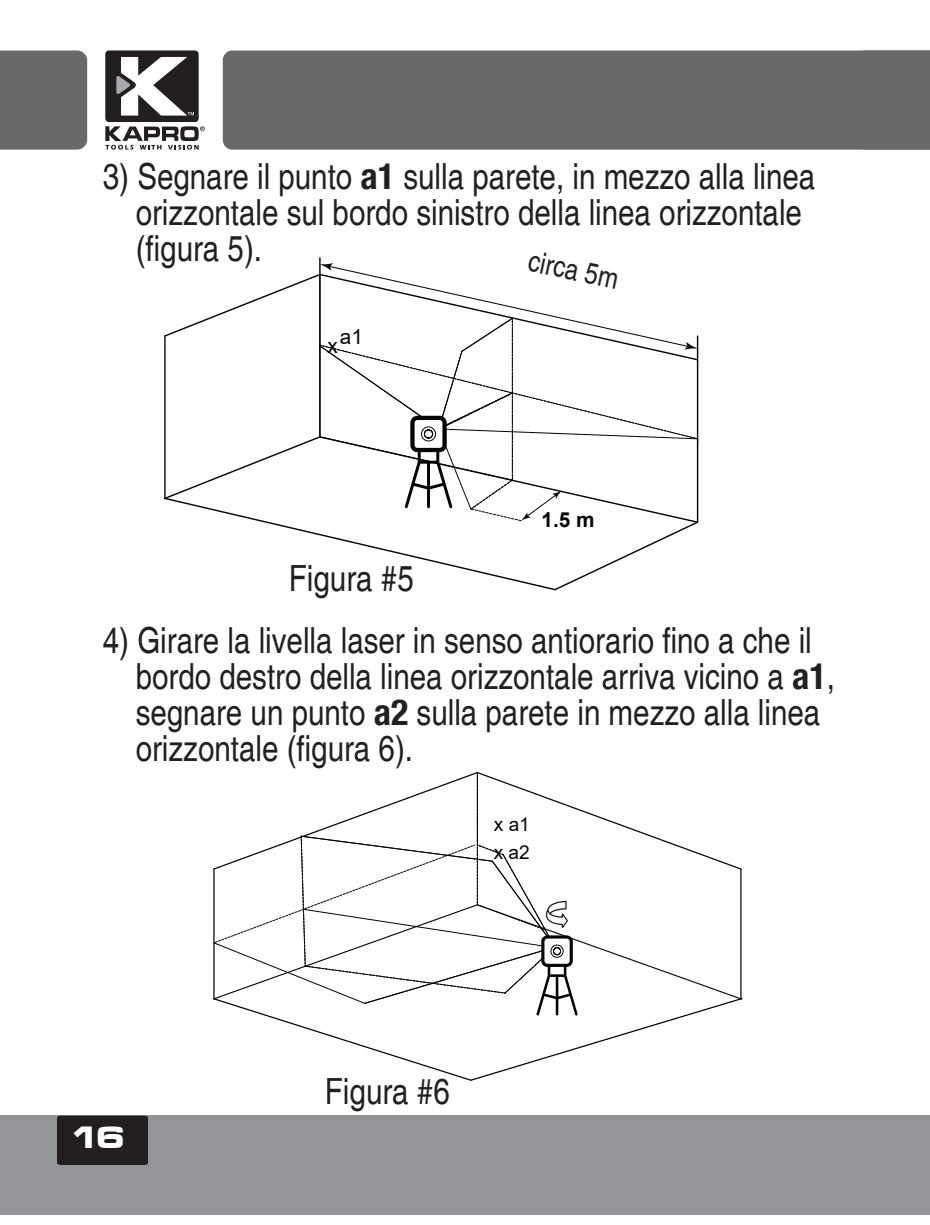
<style>
.page{position:relative;width:930px;height:1225px;background:#fff}
.page>*{position:absolute;margin:0;border:0;box-sizing:border-box;transform-origin:0 0}
.t1{font:condensed 36px/36px "Helvetica";color:#231f20}
.t2{font:32px "Microgramma D Bold Exte";color:#fff}
.t3{font:condensed 29.6px "Helvetica";color:#231f20}
.t4{font:700 20.8px "Arial";color:#040503}
.t5{font:20.8px "Arial";color:#040503}
.t6{font:19.2px/27.6px "Arial";color:#040503}
.s1{font-family:"Helvetica Neue";font-weight:700}
</style>
<div class="page">
<div style="left:0;top:1115px;width:930px;height:99px;background:#939598"></div>
<div style="left:57px;top:1115px;width:91px;height:50px;background:#231f20;border-radius:3px"></div>
<div style="left:105px;top:50px;width:94px;height:72px;background:#231f20;border-radius:4px"></div>
<svg style="left:105px;top:126px;width:100px;height:24px"></svg>
<svg style="left:116px;top:57px;width:78px;height:58px"></svg>
<div style="left:0;top:50px;width:87px;height:100px;background:#69696c"></div>
<div style="left:223px;top:50px;width:628px;height:100px;background:#69696c"></div>
<div style="left:851px;top:50px;width:79px;height:100px;background:#69696c"></div>
<svg style="left:164px;top:257px;width:535px;height:334px"></svg>
<svg style="left:213px;top:772px;width:529px;height:309px"></svg>
<p class="t1" style="left:136px;top:159px;width:681px;text-indent:-33px">3) Segnare il punto <span class="s1">a1</span> sulla parete, in mezzo alla linea orizzontale sul bordo sinistro della linea orizzontale (figura 5).</p>
<p class="t3" style="left:532px;top:243px;width:93px;rotate:12deg">circa 5m</p>
<p class="t5" style="left:340px;top:322px;width:25px">a1</p>
<p class="t5" style="left:327px;top:331px;width:12px">x</p>
<p class="t1" style="left:289px;top:560px;width:126px">Figura #5</p>
<p class="t4" style="left:541px;top:505px;width:55px">1.5 m</p>
<p class="t1" style="left:136px;top:623px;width:701px;text-indent:-33px">4) Girare la livella laser in senso antiorario fino a che il bordo destro della linea orizzontale arriva vicino a <span class="s1">a1</span>, segnare un punto <span class="s1">a2</span> sulla parete in mezzo alla linea orizzontale (figura 6).</p>
<p class="t2" style="left:71px;top:1116px;width:56px">16</p>
<p class="t6" style="left:494px;top:810px;width:38px">x a1 x a2</p>
<p class="t1" style="left:325px;top:1073px;width:126px">Figura #6</p>
</div>
